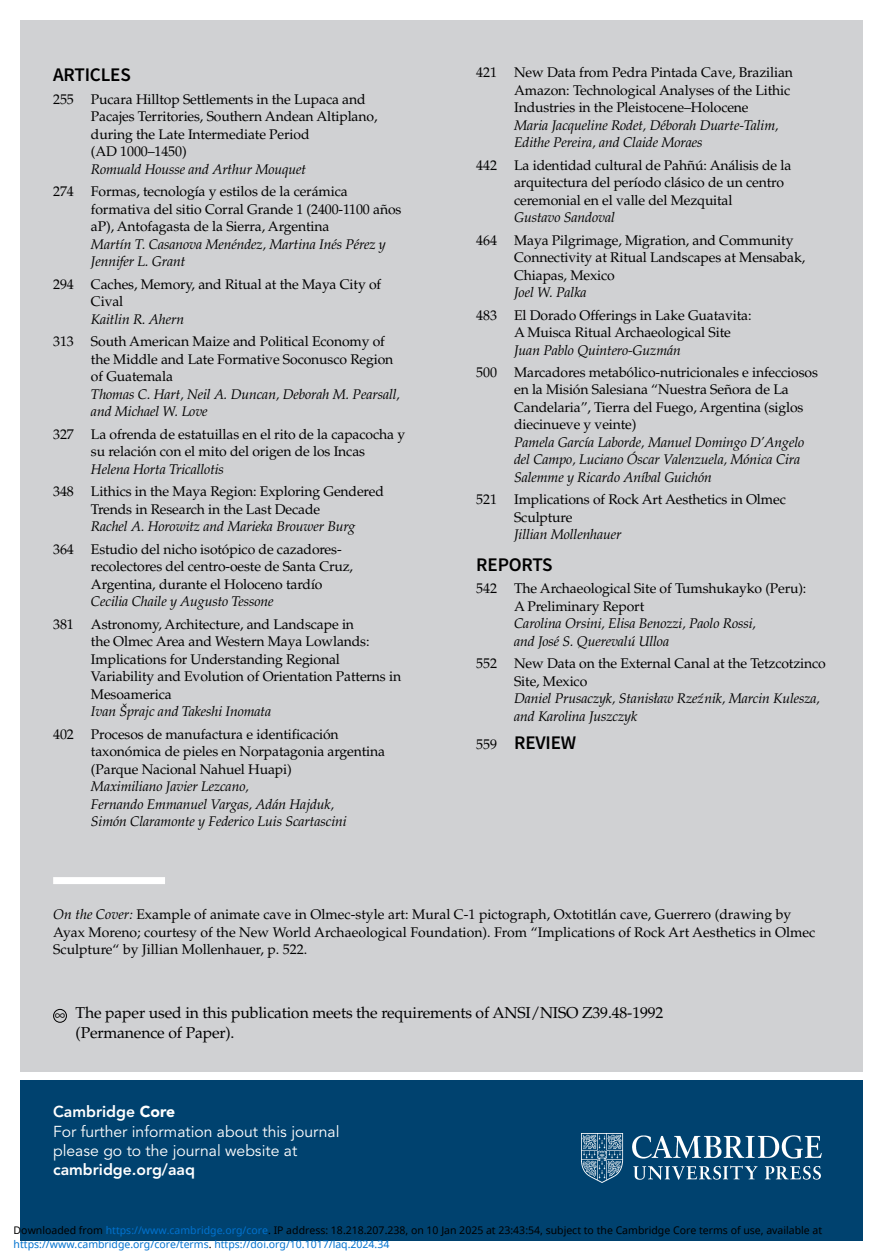
<style>
.page{position:relative;width:882px;height:1260px;background:#fff}
.page>*{position:absolute;margin:0;border:0;box-sizing:border-box;transform-origin:0 0}
.t1{font:600 19.25px "Source Sans Pro";letter-spacing:-.01em;color:#000}
.t2{font:15.75px/19.2px "Avenir LT Std";color:#fff}
.t3{font:15.75px/19.2px "Palatino LT Std";letter-spacing:-.01em;color:#000}
.t4{font:14px/17.5px "Palatino LT Std";letter-spacing:-.01em;color:#000}
.t5{font:italic 14px/17.5px "Palatino LT Std";letter-spacing:-.01em;color:#000}
.t6{font:10.5px "Noto Sans";color:#000}
.t7{font:10.5px "Noto Sans";color:#0172cf}
.s1{font-style:italic}
.s2{font-style:normal}
.s3{font-family:"Palatino LT Std";font-weight:400;font-size:14px}
.s4{font-weight:800}
.s5{font-weight:900}
.s6{color:#0172cf}
.s7{color:#000}
</style>
<div class="page">
<div style="left:20px;top:20px;width:842px;height:1051px;background:#d0d1d3"></div>
<div style="left:20px;top:1080px;width:842px;height:160px;background:#00426f"></div>
<div style="left:53px;top:877px;width:112px;height:7px;background:#fff"></div>
<div style="left:53px;top:1009px;width:14px;height:14px;border:1px solid #000;border-radius:50%"></div>
<img style="left:581px;top:1134px;width:241px;height:48px">
<p class="t1" style="left:53px;top:68px;width:79px">ARTICLES</p>
<p class="t4" style="left:91px;top:92px;width:288px;text-indent:-38px">255 Pucara Hilltop Settlements in the Lupaca and Pacajes Territories, Southern Andean Altiplano, during the Late Intermediate Period<br>(AD 1000–1450)<br><span class="s1">Romuald Housse and Arthur Mouquet</span></p>
<p class="t4" style="left:91px;top:184px;width:312px;text-indent:-38px">274 Formas, tecnología y estilos de la cerámica formativa del sitio Corral Grande 1 (2400-1100 años aP), Antofagasta de la Sierra, Argentina<br><span class="s1">Martín T. Casanova Menéndez, Martina Inés Pérez y Jennifer L. Grant</span></p>
<p class="t4" style="left:91px;top:277px;width:292px;text-indent:-38px">294 Caches, Memory, and Ritual at the Maya City of<br>Cival<br><span class="s1">Kaitlin R. Ahern</span></p>
<p class="t4" style="left:91px;top:334px;width:311px;text-indent:-38px">313 South American Maize and Political Economy of the Middle and Late Formative Soconusco Region of Guatemala<br><span class="s1">Thomas C. Hart, Neil A. Duncan, Deborah M. Pearsall, and Michael W. Love</span></p>
<p class="t4" style="left:91px;top:427px;width:316px;text-indent:-38px">327 La ofrenda de estatuillas en el rito de la capacocha y su relación con el mito del origen de los Incas<br><span class="s1">Helena Horta Tricallotis</span></p>
<p class="t4" style="left:91px;top:484px;width:294px;text-indent:-38px">348 Lithics in the Maya Region: Exploring Gendered<br>Trends in Research in the Last Decade<br><span class="s1">Rachel A. Horowitz and Marieka Brouwer Burg</span></p>
<p class="t4" style="left:91px;top:542px;width:264px;text-indent:-38px">364 Estudio del nicho isotópico de cazadores&shy;recolectores del centro-oeste de Santa Cruz, Argentina, durante el Holoceno tardío <span class="s1">Cecilia Chaile y Augusto Tessone</span></p>
<p class="t4" style="left:91px;top:617px;width:312px;text-indent:-38px">381 Astronomy, Architecture, and Landscape in<br>the Olmec Area and Western Maya Lowlands:<br>Implications for Understanding Regional Variability and Evolution of Orientation Patterns in Mesoamerica<br><span class="s1">Ivan Šprajc and Takeshi Inomata</span></p>
<p class="t4" style="left:91px;top:727px;width:296px;text-indent:-38px">402 Procesos de manufactura e identificación taxonómica de pieles en Norpatagonia argentina (Parque Nacional Nahuel Huapi)<br><span class="s1">Maximiliano Javier Lezcano,<br>Fernando Emmanuel Vargas, Adán Hajduk,<br>Simón Claramonte y Federico Luis Scartascini</span></p>
<p class="t4" style="left:514px;top:65px;width:281px;text-indent:-38px">421 New Data from Pedra Pintada Cave, Brazilian Amazon: Technological Analyses of the Lithic Industries in the Pleistocene–Holocene<br><span class="s1">Maria Jacqueline Rodet, Déborah Duarte-Talim, Edithe Pereira, and Claide Moraes</span></p>
<p class="t4" style="left:514px;top:158px;width:279px;text-indent:-38px">442 La identidad cultural de Pahñú: Análisis de la arquitectura del período clásico de un centro ceremonial en el valle del Mezquital<br><span class="s1">Gustavo Sandoval</span></p>
<p class="t4" style="left:514px;top:233px;width:293px;text-indent:-38px">464 Maya Pilgrimage, Migration, and Community<br>Connectivity at Ritual Landscapes at Mensabak,<br>Chiapas, Mexico<br><span class="s1">Joel W. Palka</span></p>
<p class="t4" style="left:514px;top:308px;width:239px;text-indent:-38px">483 El Dorado Offerings in Lake Guatavita:<br>A Muisca Ritual Archaeological Site<br><span class="s1">Juan Pablo Quintero-Guzmán</span></p>
<p class="t4" style="left:514px;top:365px;width:305px;text-indent:-38px">500 Marcadores metabólico-nutricionales e infecciosos en la Misión Salesiana “Nuestra Señora de La Candelaria”, Tierra del Fuego, Argentina (siglos diecinueve y veinte)<br><span class="s1">Pamela García Laborde, Manuel Domingo D’Angelo del Campo, Luciano Óscar Valenzuela, Mónica Cira Salemme y Ricardo Aníbal Guichón</span></p>
<p class="t4" style="left:514px;top:493px;width:273px;text-indent:-38px">521 Implications of Rock Art Aesthetics in Olmec<br>Sculpture<br><span class="s1">Jillian Mollenhauer</span></p>
<p class="t1" style="left:476px;top:557px;width:78px">REPORTS</p>
<p class="t4" style="left:514px;top:581px;width:294px;text-indent:-38px">542 The Archaeological Site of Tumshukayko (Peru):<br>A Preliminary Report<br><span class="s1">Carolina Orsini, Elisa Benozzi, Paolo Rossi,<br>and José S. Querevalú Ulloa</span></p>
<p class="t5" style="left:514px;top:656px;width:313px;text-indent:-38px"><span class="s2">552 New Data on the External Canal at the Tetzcotzinco Site, Mexico<br></span>Daniel Prusaczyk, Stanisław Rzez´nik, Marcin Kulesza, and Karolina Juszczyk</p>
<p class="t1" style="left:476px;top:735px;width:101px"><span class="s3">559</span> REVIEW</p>
<p class="t4" style="left:53px;top:907px;width:764px"><span class="s1">On the Cover:</span> Example of animate cave in Olmec-style art: Mural C-1 pictograph, Oxtotitlán cave, Guerrero (drawing by<br>Ayax Moreno; courtesy of the New World Archaeological Foundation). From “Implications of Rock Art Aesthetics in Olmec<br>Sculpture“ by Jillian Mollenhauer, p. 522.</p>
<p class="t3" style="left:54px;top:1006px;width:13px">∞</p>
<p class="t3" style="left:76px;top:1005px;width:589px">The paper used in this publication meets the requirements of ANSI/NISO Z39.48-1992 (Permanence of Paper).</p>
<p class="t2" style="left:53px;top:1103px;width:288px"><span class="s4">Cambridge</span> <span class="s5">Core<br></span>For further information about this journal please go to the journal website at <span class="s4">cambridge.org/aaq</span></p>
<p class="t6" style="left:14px;top:1222px;width:810px">Downloaded from <span class="s6">https://www.cambridge.org/core</span>. IP address: 18.218.207.238, on 10 Jan 2025 at 23:43:54, subject to the Cambridge Core terms of use, available at</p>
<p class="t7" style="left:14px;top:1236px;width:377px">https://www.cambridge.org/core/terms<span class="s7">.</span> https://doi.org/10.1017/laq.2024.34</p>
</div>
